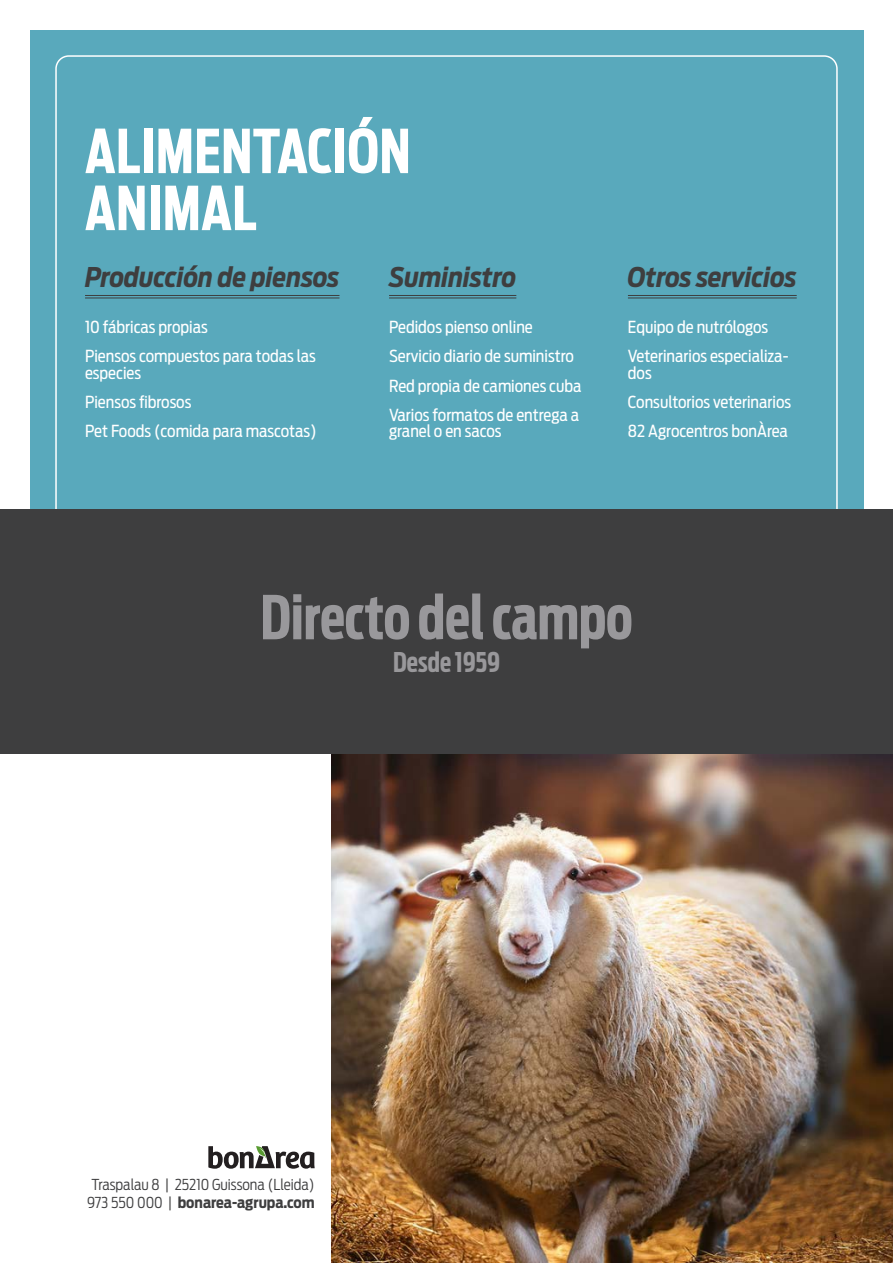
<style>
.page{position:relative;width:893px;height:1263px;background:#fff}
.page>*{position:absolute;margin:0;border:0;box-sizing:border-box;transform-origin:0 0}
.t1{font:700 60px/57px "Ford Antenna Extra Cond";letter-spacing:.01em;color:#fff}
.t2{font:700 60px "Ford Antenna Extra Cond";color:#99989b}
.t3{font:italic 700 27px "Ford Antenna Cond";color:#3e3e3f}
.t4{font:700 27px "Ford Antenna Extra Cond";color:#99989b}
.t5{font:16.5px/29.2px "Antenna Cond";color:#fff}
.t6{font:300 15px/18px "Ford Antenna Cond";color:#3e3e3f}
.s1{font-weight:700}
</style>
<div class="page">
<div style="left:30px;top:30px;width:834px;height:479px;background:#59a9bc"></div>
<img style="left:332px;top:754px;width:561px;height:509px">
<div style="left:0;top:509px;width:893px;height:245px;background:#3e3e3f"></div>
<svg style="left:208px;top:1146px;width:107px;height:23px"></svg>
<hr style="left:85px;top:295px;width:254px;height:1px;background:#3e3e3f">
<hr style="left:85px;top:298px;width:254px;height:1px;background:#3e3e3f">
<hr style="left:389px;top:295px;width:127px;height:1px;background:#3e3e3f">
<hr style="left:389px;top:298px;width:127px;height:1px;background:#3e3e3f">
<hr style="left:628px;top:295px;width:169px;height:1px;background:#3e3e3f">
<hr style="left:628px;top:298px;width:169px;height:1px;background:#3e3e3f">
<h1 class="t1" style="left:85px;top:117px;width:327px">ALIMENTACIÓN<br>ANIMAL</h1>
<h2 class="t3" style="left:85px;top:253px;width:256px">Producción de piensos</h2>
<p class="t5" style="left:85px;top:312px;width:232px">10 fábricas propias<br>Piensos compuestos para todas las</p>
<p class="t5" style="left:85px;top:358px;width:233px">especies<br>Piensos fibrosos<br>Pet Foods (comida para mascotas)</p>
<h2 class="t3" style="left:389px;top:253px;width:129px">Suministro</h2>
<p class="t5" style="left:389px;top:312px;width:194px">Pedidos pienso online<br>Servicio diario de suministro<br>Red propia de camiones cuba<br>Varios formatos de entrega a</p>
<p class="t5" style="left:389px;top:417px;width:114px">granel o en sacos</p>
<h2 class="t3" style="left:628px;top:253px;width:170px">Otros servicios</h2>
<p class="t5" style="left:628px;top:312px;width:162px">Equipo de nutrólogos<br>Veterinarios especializa-</p>
<p class="t5" style="left:628px;top:358px;width:165px">dos<br>Consultorios veterinarios<br>82 Agrocentros bonÀrea</p>
<h1 class="t2" style="left:260px;top:565px;width:374px">Directo del campo</h1>
<h2 class="t4" style="left:393px;top:638px;width:108px">Desde 1959</h2>
<p class="t6" style="left:87px;top:1173px;width:229px">Traspalau 8 | 25210 Guissona (Lleida)<br>973 550 000 | <span class="s1">bonarea-agrupa.com</span></p>
</div>
